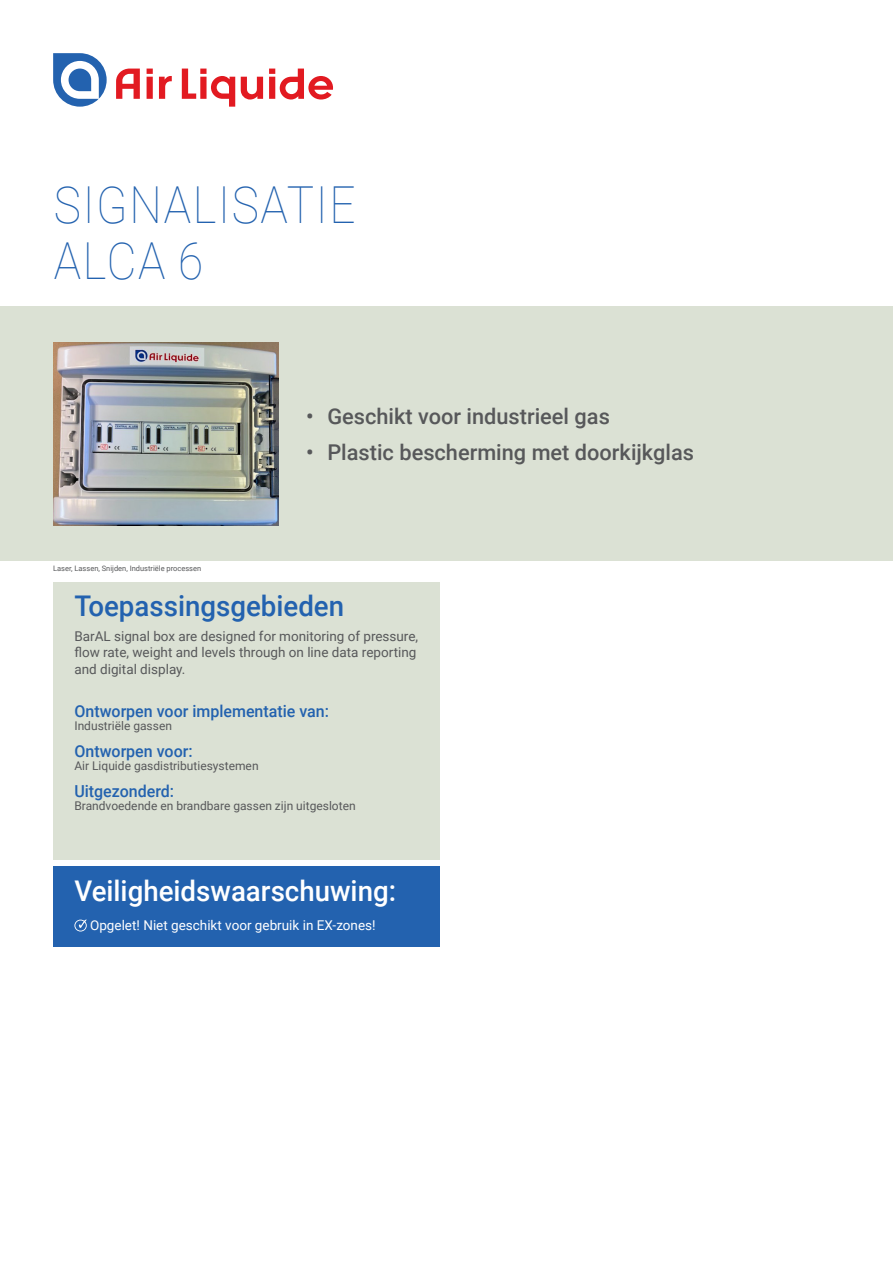
<style>
.page{position:relative;width:893px;height:1263px;background:#fff}
.page>*{position:absolute;margin:0;border:0;box-sizing:border-box;transform-origin:0 0}
.Titre_de_la_fiche{font:100 51px/55.5px "Roboto";letter-spacing:.035em;color:#2362af;scale:.9 1}
.Titre_blanc_Fond_bleu2{font:500 28.5px "Roboto";color:#fff}
.Sous_titre_bleu_Fond_vert{font:500 28.5px "Roboto";color:#2362af}
.t1{font:500 21.75px "Roboto";color:#57585a}
.Sous_titre_niv2_bleu_Fond_vert{font:500 16.5px "Roboto";color:#2362af}
.Texte_descriptif_Noir80_Fond_vert{font:13.5px/16.5px "Roboto";color:#57585a}
.Texte_descriptif_blanc_fond_bleu2{font:13.5px "Roboto";color:#fff}
.Texte_descriptif_Noir80_Fond_vert_Sous_t{font:12px "Roboto";color:#57585a}
.Equipe_Segmentation{font:7.5px "Roboto";color:#57585a}
</style>
<div class="page">
<svg style="left:53px;top:53px;width:54px;height:54px"></svg>
<svg style="left:159px;top:76px;width:13px;height:23px"></svg>
<svg style="left:147px;top:69px;width:6px;height:30px"></svg>
<svg style="left:116px;top:69px;width:24px;height:30px"></svg>
<svg style="left:241px;top:77px;width:22px;height:23px"></svg>
<svg style="left:182px;top:69px;width:53px;height:38px"></svg>
<svg style="left:269px;top:69px;width:64px;height:31px"></svg>
<div style="left:0;top:306px;width:893px;height:255px;background:#dbe1d4"></div>
<div style="left:53px;top:581px;width:387px;height:63px;background:#dbe1d4"></div>
<div style="left:53px;top:613px;width:387px;height:102px;background:#dbe1d4"></div>
<div style="left:53px;top:704px;width:387px;height:50px;background:#dbe1d4"></div>
<div style="left:53px;top:744px;width:387px;height:50px;background:#dbe1d4"></div>
<div style="left:53px;top:784px;width:387px;height:50px;background:#dbe1d4"></div>
<div style="left:53px;top:808px;width:387px;height:52px;background:#dbe1d4"></div>
<div style="left:53px;top:867px;width:387px;height:54px;background:#2362af"></div>
<div style="left:53px;top:907px;width:387px;height:39px;background:#2362af"></div>
<svg style="left:74px;top:919px;width:13px;height:12px"></svg>
<img style="left:53px;top:342px;width:226px;height:183px">
<p class="Titre_de_la_fiche" style="left:54px;top:175px;width:336px">SIGNALISATIE<br>ALCA 6</p>
<p class="Equipe_Segmentation" style="left:53px;top:563px;width:150px">Laser, Lassen, Snijden, Industriële processen</p>
<p class="t1" style="left:306px;top:401px;width:305px">• Geschikt voor industrieel gas</p>
<p class="t1" style="left:306px;top:437px;width:389px">• Plastic bescherming met doorkijkglas</p>
<p class="Sous_titre_bleu_Fond_vert" style="left:74px;top:585px;width:271px">Toepassingsgebieden</p>
<p class="Texte_descriptif_Noir80_Fond_vert" style="left:74px;top:627px;width:345px">BarAL signal box are designed for monitoring of pressure, flow rate, weight and levels through on line data reporting and digital display.</p>
<p class="Sous_titre_niv2_bleu_Fond_vert" style="left:74px;top:699px;width:256px">Ontworpen voor implementatie van:</p>
<p class="Texte_descriptif_Noir80_Fond_vert_Sous_t" style="left:74px;top:717px;width:99px">Industriële gassen</p>
<p class="Sous_titre_niv2_bleu_Fond_vert" style="left:74px;top:739px;width:120px">Ontworpen voor:</p>
<p class="Texte_descriptif_Noir80_Fond_vert_Sous_t" style="left:74px;top:757px;width:186px">Air Liquide gasdistributiesystemen</p>
<p class="Sous_titre_niv2_bleu_Fond_vert" style="left:74px;top:779px;width:101px">Uitgezonderd:</p>
<p class="Texte_descriptif_Noir80_Fond_vert_Sous_t" style="left:74px;top:797px;width:283px">Brandvoedende en brandbare gassen zijn uitgesloten</p>
<p class="Titre_blanc_Fond_bleu2" style="left:74px;top:871px;width:323px">Veiligheidswaarschuwing:</p>
<p class="Texte_descriptif_blanc_fond_bleu2" style="left:90px;top:916px;width:287px">Opgelet! Niet geschikt voor gebruik in EX-zones!</p>
</div>
